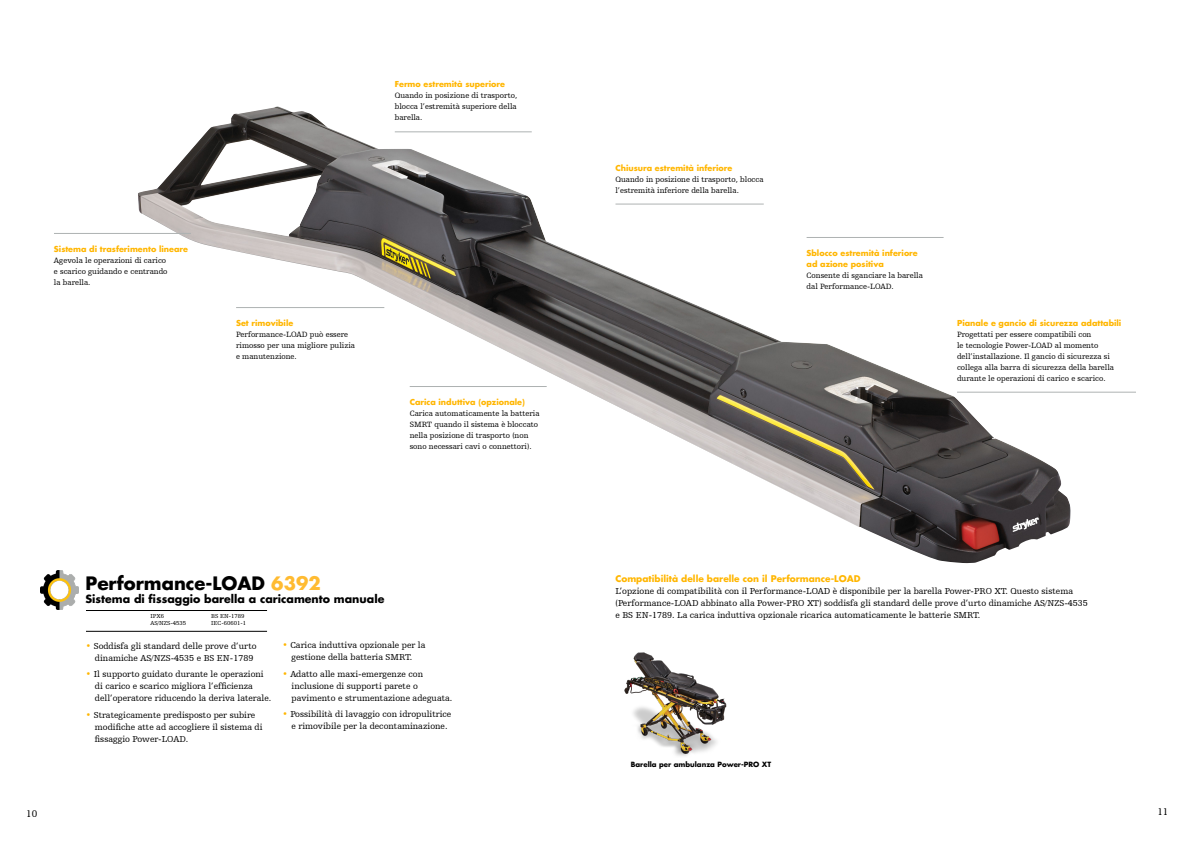
<style>
.page{position:relative;width:1191px;height:842px;background:#fff}
.page>*{position:absolute;margin:0;border:0;box-sizing:border-box;transform-origin:0 0}
.t1{font:700 18px "Futura For Stryker";color:#000}
.t2{font:700 11px "Futura For Stryker";color:#000}
.t3{font:10px "Humanist Slabserif 712 BT";color:#000}
.t4{font:9px/12px "Humanist Slabserif 712 BT";color:#000}
.t5{font:700 9px "Futura For Stryker";color:#ffb600}
.t6{font:8px/11px "Humanist Slabserif 712 BT";color:#000}
.t7{font:700 8px/11px "Futura For Stryker";color:#ffb600}
.t8{font:700 7px "Futura For Stryker";color:#000}
.t9{font:6px/6.8px "Humanist Slabserif 712 BT";color:#000}
.s1{color:#ffbb31}
.s2{color:#ffb600}
</style>
<div class="page">
<img style="left:40px;top:571px;width:39px;height:38px">
<hr style="left:86px;top:610px;width:181px;height:1px;background:#000">
<hr style="left:86px;top:631px;width:181px;height:1px;background:#000">
<img style="left:624px;top:652px;width:103px;height:104px">
<img style="left:138px;top:107px;width:932px;height:456px">
<hr style="left:410px;top:386px;width:136px;height:1px;background:#aeb2b2">
<hr style="left:54px;top:233px;width:137px;height:1px;background:#aeb2b2">
<hr style="left:615px;top:204px;width:148px;height:1px;background:#aeb2b2">
<hr style="left:806px;top:237px;width:137px;height:1px;background:#aeb2b2">
<hr style="left:395px;top:132px;width:137px;height:1px;background:#aeb2b2">
<hr style="left:957px;top:392px;width:179px;height:1px;background:#aeb2b2">
<hr style="left:236px;top:307px;width:148px;height:1px;background:#aeb2b2">
<p class="t7" style="left:395px;top:79px;width:112px">Fermo estremità superiore</p>
<p class="t6" style="left:395px;top:90px;width:124px;text-align:justify">Quando in posizione di trasporto, blocca l’estremità superiore della barella.</p>
<p class="t7" style="left:54px;top:243px;width:135px">Sistema di trasferimento lineare</p>
<p class="t6" style="left:54px;top:254px;width:115px">Agevola le operazioni di carico e scarico guidando e centrando la barella.</p>
<p class="t7" style="left:236px;top:317px;width:59px">Set rimovibile</p>
<p class="t6" style="left:236px;top:328px;width:120px">Performance-LOAD può essere rimosso per una migliore pulizia e manutenzione.</p>
<p class="t7" style="left:410px;top:396px;width:117px">Carica induttiva (opzionale)</p>
<p class="t6" style="left:410px;top:407px;width:131px">Carica automaticamente la batteria SMRT quando il sistema è bloccato nella posizione di trasporto (non sono necessari cavi o connettori).</p>
<h1 class="t1" style="left:85px;top:571px;width:237px">Performance-LOAD <span class="s1">6392</span></h1>
<p class="t2" style="left:85px;top:591px;width:300px">Sistema di fissaggio barella a caricamento manuale</p>
<p class="t9" style="left:150px;top:613px;width:37px">IPX6<br>AS/NZS-4535</p>
<p class="t9" style="left:211px;top:613px;width:36px">BS EN-1789<br>IEC-60601-1</p>
<p class="t4" style="left:95px;top:640px;width:163px;text-indent:-9px"><span class="s2">•</span> Soddisfa gli standard delle prove d’urto dinamiche AS/NZS-4535 e BS EN-1789</p>
<p class="t4" style="left:95px;top:668px;width:178px;text-indent:-9px"><span class="s2">•</span> Il supporto guidato durante le operazioni di carico e scarico migliora l’efficienza dell’operatore riducendo la deriva laterale.</p>
<p class="t4" style="left:95px;top:709px;width:169px;text-indent:-9px"><span class="s2">•</span> Strategicamente predisposto per subire modifiche atte ad accogliere il sistema di fissaggio Power-LOAD.</p>
<p class="t4" style="left:282px;top:639px;width:144px;text-align:center"><span class="s2">•</span> Carica induttiva opzionale per la gestione della batteria SMRT.</p>
<p class="t4" style="left:291px;top:667px;width:162px;text-indent:-9px"><span class="s2">•</span> Adatto alle maxi-emergenze con inclusione di supporti parete o pavimento e strumentazione adeguata.</p>
<p class="t4" style="left:282px;top:708px;width:170px;text-align:center"><span class="s2">•</span> Possibilità di lavaggio con idropulitrice e rimovibile per la decontaminazione.</p>
<p class="t7" style="left:615px;top:162px;width:118px">Chiusura estremità inferiore</p>
<p class="t6" style="left:615px;top:173px;width:150px">Quando in posizione di trasporto, blocca l’estremità inferiore della barella.</p>
<p class="t7" style="left:806px;top:247px;width:113px">Sblocco estremità inferiore ad azione positiva</p>
<p class="t6" style="left:806px;top:269px;width:118px">Consente di sganciare la barella dal Performance-LOAD.</p>
<p class="t7" style="left:957px;top:317px;width:166px">Pianale e gancio di sicurezza adattabili</p>
<p class="t6" style="left:957px;top:328px;width:158px">Progettati per essere compatibili con<br>le tecnologie Power-LOAD al momento dell’installazione. Il gancio di sicurezza si collega alla barra di sicurezza della barella durante le operazioni di carico e scarico.</p>
<p class="t5" style="left:615px;top:572px;width:246px">Compatibilità delle barelle con il Performance-LOAD</p>
<p class="t4" style="left:615px;top:584px;width:474px">L’opzione di compatibilità con il Performance-LOAD è disponibile per la barella Power-PRO XT. Questo sistema (Performance-LOAD abbinato alla Power-PRO XT) soddisfa gli standard delle prove d’urto dinamiche AS/NZS-4535 e BS EN-1789. La carica induttiva opzionale ricarica automaticamente le batterie SMRT.</p>
<p class="t8" style="left:631px;top:760px;width:142px">Barella per ambulanza Power-PRO XT</p>
<p class="t3" style="left:26px;top:808px;width:13px">10</p>
<p class="t3" style="left:1157px;top:806px;width:13px">11</p>
</div>
